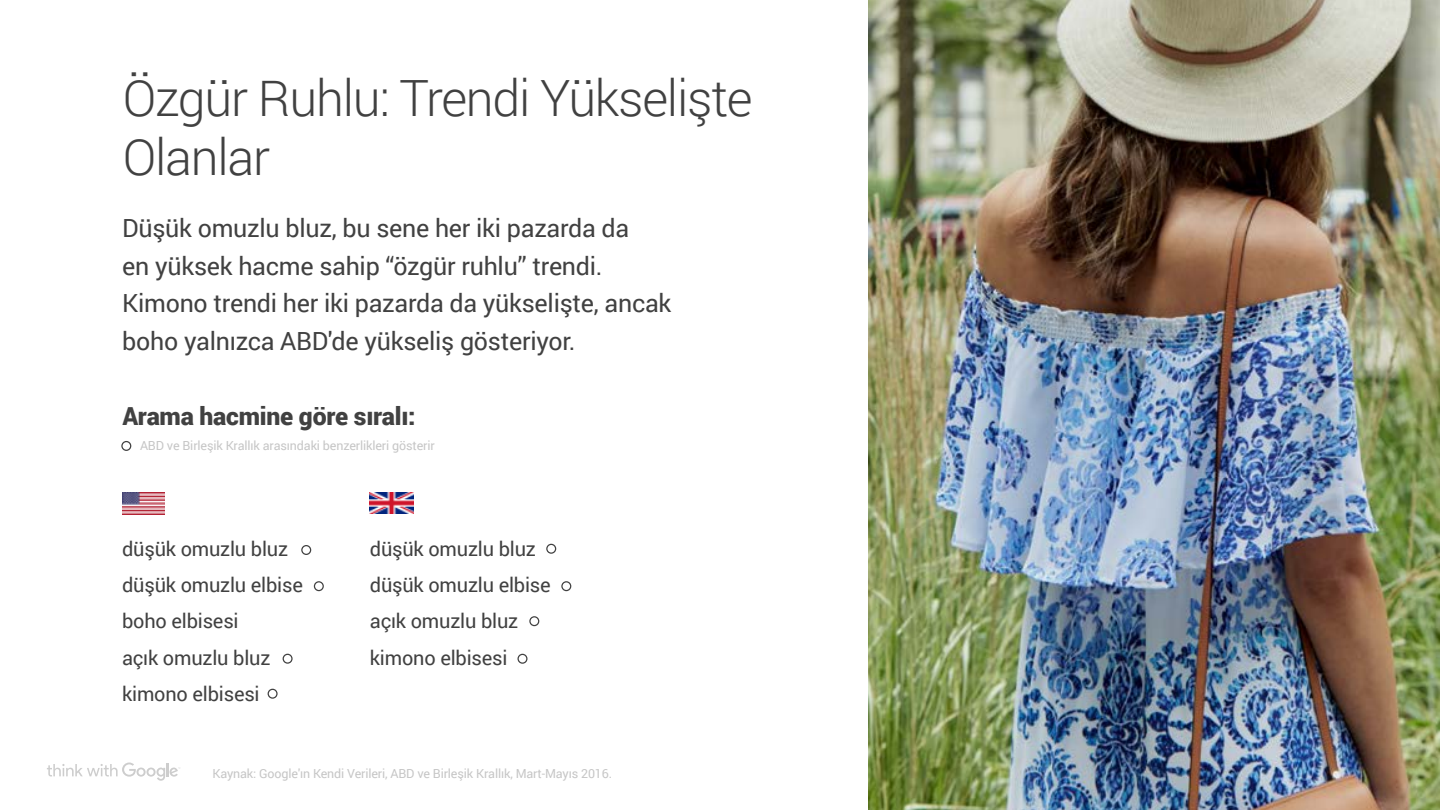
<style>
.page{position:relative;width:1440px;height:810px;background:#fff}
.page>*{position:absolute;margin:0;border:0;box-sizing:border-box;transform-origin:0 0}
.t1{font:300 50px/58.8px "Roboto";letter-spacing:-.025em;color:#414141}
.t2{font:25px/37.5px "Roboto";letter-spacing:-.01em;color:#414141}
.t3{font:900 24.88px "Roboto";letter-spacing:-.01em;color:#414141}
.t4{font:20px/36.2px "Roboto";letter-spacing:-.01em;color:#414141}
.t5{font:12.5px "Roboto";letter-spacing:-.01em;color:#c6c6c6}
</style>
<div class="page">
<svg style="left:47px;top:763px;width:133px;height:18px"></svg>
<img style="left:868px;top:0;width:572px;height:810px">
<img style="left:370px;top:492px;width:43px;height:22px">
<img style="left:123px;top:492px;width:42px;height:22px">
<div style="left:121px;top:441px;width:10px;height:10px;border:1px solid #414141;border-radius:50%"></div>
<div style="left:546px;top:544px;width:10px;height:10px;border:1px solid #414141;border-radius:50%"></div>
<div style="left:561px;top:581px;width:10px;height:10px;border:1px solid #414141;border-radius:50%"></div>
<div style="left:529px;top:616px;width:10px;height:10px;border:1px solid #414141;border-radius:50%"></div>
<div style="left:301px;top:545px;width:10px;height:10px;border:1px solid #414141;border-radius:50%"></div>
<div style="left:314px;top:581px;width:10px;height:10px;border:1px solid #414141;border-radius:50%"></div>
<div style="left:283px;top:654px;width:10px;height:10px;border:1px solid #414141;border-radius:50%"></div>
<div style="left:268px;top:689px;width:10px;height:10px;border:1px solid #414141;border-radius:50%"></div>
<div style="left:518px;top:654px;width:10px;height:10px;border:1px solid #414141;border-radius:50%"></div>
<h1 class="t1" style="left:123px;top:67px;width:631px">Özgür Ruhlu: Trendi Yükselişte<br>Olanlar</h1>
<p class="t2" style="left:122px;top:209px;width:551px">Düşük omuzlu bluz, bu sene her iki pazarda da<br>en yüksek hacme sahip “özgür ruhlu” trendi.<br>Kimono trendi her iki pazarda da yükselişte, ancak boho yalnızca ABD'de yükseliş gösteriyor.</p>
<p class="t3" style="left:122px;top:398px;width:295px">Arama hacmine göre sıralı:</p>
<p class="t5" style="left:140px;top:437px;width:296px">ABD ve Birleşik Krallık arasındaki benzerlikleri gösterir</p>
<p class="t4" style="left:122px;top:530px;width:182px">düşük omuzlu bluz düşük omuzlu elbise boho elbisesi<br>açık omuzlu bluz kimono elbisesi</p>
<p class="t4" style="left:370px;top:530px;width:182px">düşük omuzlu bluz düşük omuzlu elbise açık omuzlu bluz kimono elbisesi</p>
<p class="t5" style="left:212px;top:765px;width:401px">Kaynak: Google'ın Kendi Verileri, ABD ve Birleşik Krallık, Mart-Mayıs 2016.</p>
</div>
